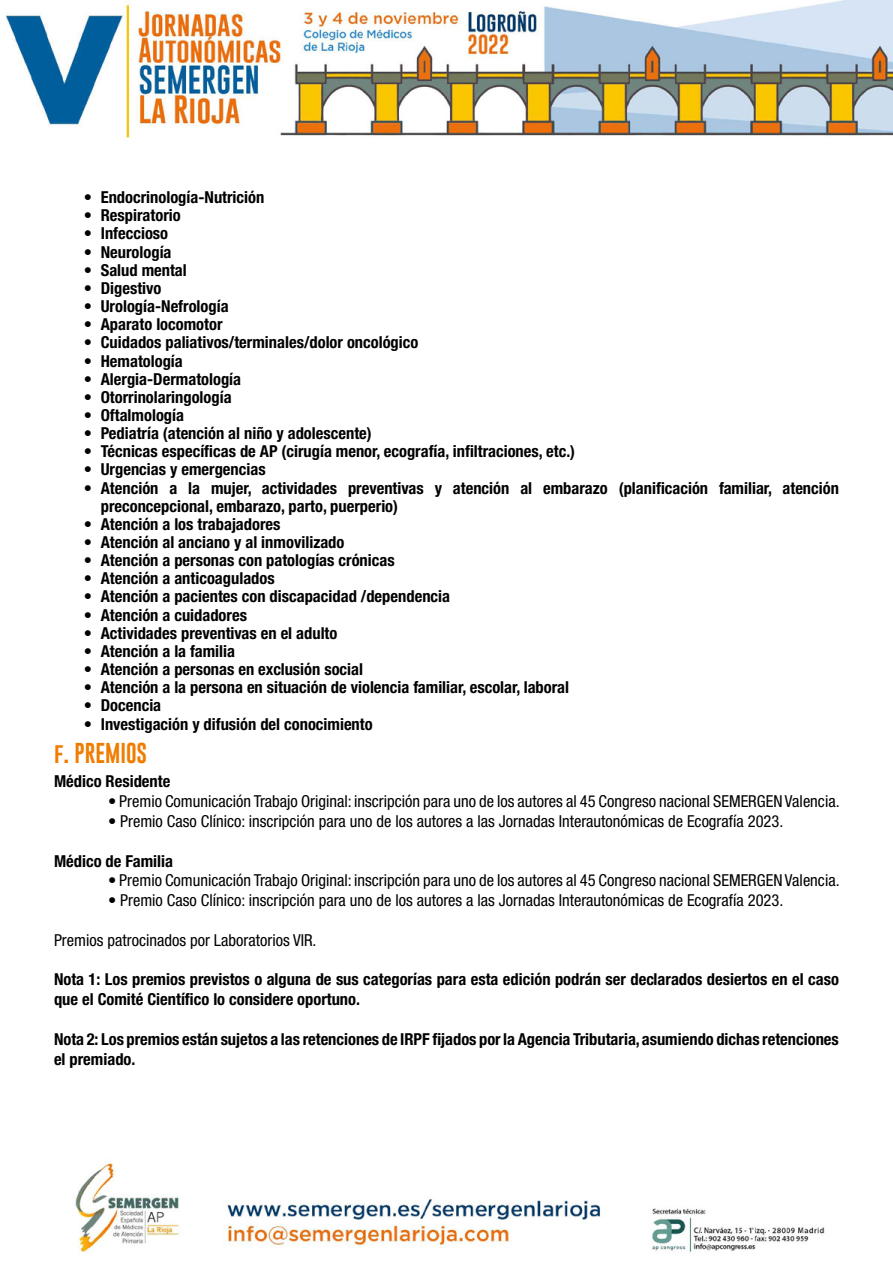
<style>
.page{position:relative;width:893px;height:1263px;background:#fff}
.page>*{position:absolute;margin:0;border:0;box-sizing:border-box;transform-origin:0 0}
.t1{font:21px "Gobold";color:#f07c00}
.t2{font:700 condensed 16.5px/19.8px "Helvetica Neue LT Std";color:#000}
.t3{font:condensed 16.5px "Helvetica Neue LT Std";color:#000}
</style>
<div class="page">
<img style="left:6px;top:0;width:887px;height:1253px">
<p class="t2" style="left:84px;top:187px;width:182px">• Endocrinología-Nutrición</p>
<p class="t2" style="left:84px;top:205px;width:98px">• Respiratorio</p>
<p class="t2" style="left:84px;top:223px;width:86px">• Infeccioso</p>
<p class="t2" style="left:84px;top:242px;width:89px">• Neurología</p>
<p class="t2" style="left:84px;top:260px;width:105px">• Salud mental</p>
<p class="t2" style="left:84px;top:278px;width:79px">• Digestivo</p>
<p class="t2" style="left:84px;top:296px;width:146px">• Urología-Nefrología</p>
<p class="t2" style="left:84px;top:314px;width:140px">• Aparato locomotor</p>
<p class="t2" style="left:84px;top:332px;width:336px">• Cuidados paliativos/terminales/dolor oncológico</p>
<p class="t2" style="left:84px;top:350px;width:101px">• Hematología</p>
<p class="t2" style="left:84px;top:369px;width:159px">• Alergia-Dermatología</p>
<p class="t2" style="left:84px;top:387px;width:149px">• Otorrinolaringología</p>
<p class="t2" style="left:84px;top:405px;width:102px">• Oftalmología</p>
<p class="t2" style="left:84px;top:423px;width:289px">• Pediatría (atención al niño y adolescente)</p>
<p class="t2" style="left:84px;top:441px;width:493px">• Técnicas específicas de AP (cirugía menor, ecografía, infiltraciones, etc.)</p>
<p class="t2" style="left:84px;top:459px;width:183px">• Urgencias y emergencias</p>
<p class="t2" style="left:101px;top:478px;width:740px;line-height:18.1px;text-indent:-17px">• Atención a la mujer, actividades preventivas y atención al embarazo (planificación familiar, atención preconcepcional, embarazo, parto, puerperio)</p>
<p class="t2" style="left:84px;top:514px;width:198px">• Atención a los trabajadores</p>
<p class="t2" style="left:84px;top:532px;width:262px">• Atención al anciano y al inmovilizado</p>
<p class="t2" style="left:84px;top:550px;width:312px">• Atención a personas con patologías crónicas</p>
<p class="t2" style="left:84px;top:568px;width:193px">• Atención a anticoagulados</p>
<p class="t2" style="left:84px;top:586px;width:368px">• Atención a pacientes con discapacidad /dependencia</p>
<p class="t2" style="left:84px;top:605px;width:165px">• Atención a cuidadores</p>
<p class="t2" style="left:84px;top:623px;width:255px">• Actividades preventivas en el adulto</p>
<p class="t2" style="left:84px;top:641px;width:153px">• Atención a la familia</p>
<p class="t2" style="left:84px;top:659px;width:281px">• Atención a personas en exclusión social</p>
<p class="t2" style="left:84px;top:677px;width:487px">• Atención a la persona en situación de violencia familiar, escolar, laboral</p>
<p class="t2" style="left:84px;top:695px;width:79px">• Docencia</p>
<p class="t2" style="left:84px;top:713px;width:290px">• Investigación y difusión del conocimiento</p>
<p class="t1" style="left:54px;top:740px;width:95px">f. PREMIOS</p>
<p class="t2" style="left:54px;top:771px;width:118px">Médico Residente</p>
<p class="t3" style="left:108px;top:792px;width:733px">• Premio Comunicación Trabajo Original: inscripción para uno de los autores al 45 Congreso nacional SEMERGEN Valencia.</p>
<p class="t3" style="left:108px;top:811px;width:677px">• Premio Caso Clínico: inscripción para uno de los autores a las Jornadas Interautonómicas de Ecografía 2023.</p>
<p class="t2" style="left:54px;top:850px;width:120px">Médico de Familia</p>
<p class="t3" style="left:108px;top:871px;width:733px">• Premio Comunicación Trabajo Original: inscripción para uno de los autores al 45 Congreso nacional SEMERGEN Valencia.</p>
<p class="t3" style="left:108px;top:891px;width:677px">• Premio Caso Clínico: inscripción para uno de los autores a las Jornadas Interautonómicas de Ecografía 2023.</p>
<p class="t3" style="left:54px;top:930px;width:264px">Premios patrocinados por Laboratorios VIR.</p>
<p class="t2" style="left:54px;top:969px;width:786px">Nota 1: Los premios previstos o alguna de sus categorías para esta edición podrán ser declarados desiertos en el caso que el Comité Científico lo considere oportuno.</p>
<p class="t2" style="left:54px;top:1029px;width:786px">Nota 2: Los premios están sujetos a las retenciones de IRPF fijados por la Agencia Tributaria, asumiendo dichas retenciones el premiado.</p>
</div>
